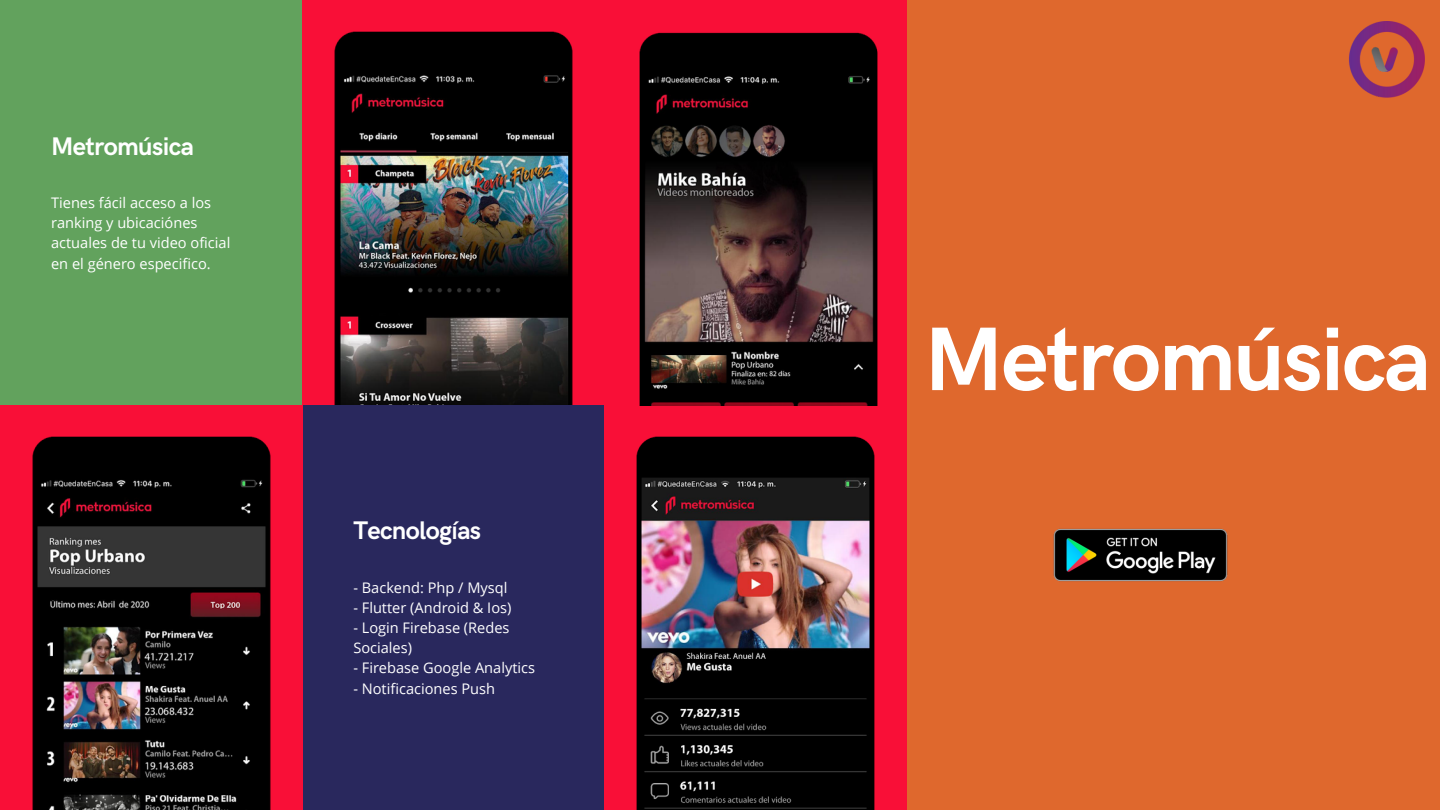
<style>
.page{position:relative;width:1440px;height:810px;background:#df682d}
.page>*{position:absolute;margin:0;border:0;box-sizing:border-box;transform-origin:0 0}
.t1{font:700 90.5px "HK Grotesk";letter-spacing:-.025em;color:#fff}
.t2{font:700 25.5px "HK Grotesk";letter-spacing:-.025em;color:#fff}
.t3{font:14.6px/20.2px "Open Sans";color:#fff}
</style>
<div class="page">
<div style="left:302px;top:405px;width:302px;height:405px;background:#29285d"></div>
<div style="left:0;top:0;width:302px;height:405px;background:#62a25d"></div>
<img style="left:302px;top:0;width:302px;height:405px">
<img style="left:0;top:405px;width:302px;height:405px">
<img style="left:604px;top:0;width:303px;height:810px">
<img style="left:1053px;top:528px;width:175px;height:54px">
<img style="left:1349px;top:21px;width:76px;height:77px">
<p class="t2" style="left:51px;top:132px;width:144px">Metromúsica</p>
<p class="t3" style="left:51px;top:192px;width:181px">Tienes fácil acceso a los ranking y ubicaciónes actuales de tu video oficial en el género especifico.</p>
<p class="t2" style="left:353px;top:516px;width:129px">Tecnologías</p>
<p class="t3" style="left:353px;top:577px;width:156px">- Backend: Php / Mysql</p>
<p class="t3" style="left:353px;top:597px;width:160px">- Flutter (Android &amp; Ios)</p>
<p class="t3" style="left:353px;top:617px;width:158px">- Login Firebase (Redes<br>Sociales)</p>
<p class="t3" style="left:353px;top:658px;width:183px">- Firebase Google Analytics</p>
<p class="t3" style="left:353px;top:678px;width:143px">- Notificaciones Push</p>
<p class="t1" style="left:924px;top:309px;width:508px">Metromúsica</p>
</div>
